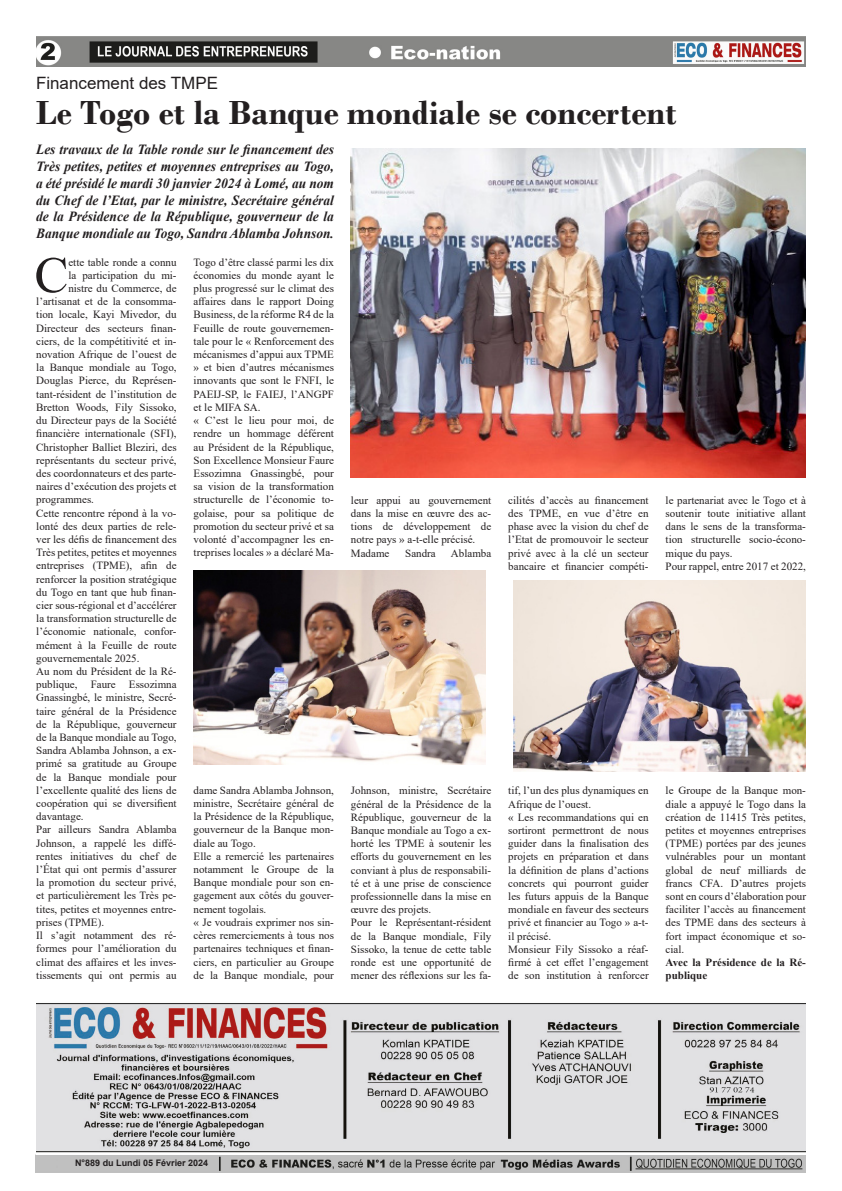
<style>
.page{position:relative;width:842px;height:1191px;background:#fff}
.page>*{position:absolute;margin:0;border:0;box-sizing:border-box;transform-origin:0 0}
.t1{font:50.9px "Times New Roman";color:#231f20}
.t2{font:700 35px "Bodoni";color:#231f20}
.t3{font:17px "Arial";color:#231f20}
.t4{font:italic 700 14px/16.8px "Times New Roman";color:#231f20;text-align:justify;scale:.96 1}
.t5{font:11px/13.2px "Times New Roman";color:#231f20;text-align:justify}
.t6{font:700 11px/13.2px "Times New Roman";color:#231f20}
.t7{font:700 9px "Arial";color:#231f20}
</style>
<div class="page">
<img style="left:36px;top:1155px;width:770px;height:17px">
<img style="left:36px;top:1003px;width:770px;height:150px">
<img style="left:36px;top:36px;width:770px;height:31px">
<img style="left:351px;top:148px;width:455px;height:330px">
<img style="left:194px;top:570px;width:292px;height:195px">
<img style="left:513px;top:580px;width:292px;height:192px">
<p class="t3" style="left:36px;top:71px;width:184px">Financement des TMPE</p>
<p class="t2" style="left:36px;top:92px;width:642px">Le Togo et la Banque mondiale se concertent</p>
<p class="t4" style="left:36px;top:141px;width:312px">Les travaux de la Table ronde sur le financement des Très petites, petites et moyennes entreprises au Togo, a été présidé le mardi 30 janvier 2024 à Lomé, au nom du Chef de l’Etat, par le ministre, Secrétaire général de la Présidence de la République, gouverneur de la Banque mondiale au Togo, Sandra Ablamba Johnson.</p>
<p class="t1" style="left:34px;top:239px;width:35px">C</p>
<p class="t5" style="left:68px;top:255px;width:110px">ette table ronde a connu</p>
<p class="t5" style="left:194px;top:255px;width:142px">Togo d’être classé parmi les dix économies du monde ayant le plus progressé sur le climat des affaires dans le rapport Doing Business, de la réforme R4 de la Feuille de route gouvernemen&shy;tale pour le « Renforcement des mécanismes d’appui aux TPME » et bien d’autres mécanismes innovants que sont le FNFI, le PAEIJ-SP, le FAIEJ, l’ANGPF et le MIFA SA.</p>
<p class="t5" style="left:194px;top:413px;width:142px">« C’est le lieu pour moi, de rendre un hommage déférent au Président de la République, Son Excellence Monsieur Faure Essozimna Gnassingbé, pour sa vision de la transformation structurelle de l’économie to&shy;golaise, pour sa politique de promotion du secteur privé et sa volonté d’accompagner les en&shy;treprises locales » a déclaré Ma-</p>
<p class="t5" style="left:68px;top:268px;width:110px">la participation du mi-</p>
<p class="t5" style="left:68px;top:281px;width:110px">nistre du Commerce, de</p>
<p class="t5" style="left:36px;top:295px;width:142px">l’artisanat et de la consomma-</p>
<p class="t5" style="left:36px;top:308px;width:142px">tion locale, Kayi Mivedor, du</p>
<p class="t5" style="left:36px;top:321px;width:142px">Directeur des secteurs finan-</p>
<p class="t5" style="left:36px;top:334px;width:142px">ciers, de la compétitivité et in-</p>
<p class="t5" style="left:36px;top:347px;width:142px">novation Afrique de l’ouest de</p>
<p class="t5" style="left:36px;top:361px;width:142px">la Banque mondiale au Togo,</p>
<p class="t5" style="left:36px;top:374px;width:142px">Douglas Pierce, du Représen-</p>
<p class="t5" style="left:36px;top:387px;width:142px">tant-résident de l’institution de</p>
<p class="t5" style="left:36px;top:400px;width:142px">Bretton Woods, Fily Sissoko,</p>
<p class="t5" style="left:36px;top:413px;width:142px">du Directeur pays de la Société</p>
<p class="t5" style="left:36px;top:427px;width:142px">financière internationale (SFI),</p>
<p class="t5" style="left:36px;top:440px;width:142px">Christopher Balliet Bleziri, des</p>
<p class="t5" style="left:36px;top:453px;width:142px">représentants du secteur privé,</p>
<p class="t5" style="left:36px;top:466px;width:142px">des coordonnateurs et des parte-</p>
<p class="t5" style="left:36px;top:479px;width:142px">naires d’exécution des projets et</p>
<p class="t5" style="left:36px;top:493px;width:59px">programmes.</p>
<p class="t5" style="left:36px;top:506px;width:142px">Cette rencontre répond à la vo&shy;lonté des deux parties de rele&shy;ver les défis de financement des Très petites, petites et moyennes entreprises (TPME), afin de renforcer la position stratégique du Togo en tant que hub finan&shy;cier sous-régional et d’accélérer la transformation structurelle de l’économie nationale, confor&shy;mément à la Feuille de route gouvernementale 2025.</p>
<p class="t5" style="left:36px;top:664px;width:142px">Au nom du Président de la Ré&shy;publique, Faure Essozimna Gnassingbé, le ministre, Secré&shy;taire général de la Présidence de la République, gouverneur de la Banque mondiale au Togo, Sandra Ablamba Johnson, a ex&shy;primé sa gratitude au Groupe de la Banque mondiale pour l’excellente qualité des liens de coopération qui se diversifient davantage.</p>
<p class="t5" style="left:36px;top:823px;width:142px">Par ailleurs Sandra Ablamba Johnson, a rappelé les diffé&shy;rentes initiatives du chef de l’État qui ont permis d’assurer la promotion du secteur privé, et particulièrement les Très pe&shy;tites, petites et moyennes entre&shy;prises (TPME).</p>
<p class="t5" style="left:36px;top:928px;width:142px">Il s’agit notamment des ré&shy;formes pour l’amélioration du climat des affaires et les inves&shy;tissements qui ont permis au</p>
<p class="t5" style="left:508px;top:493px;width:142px">cilités d’accès au financement des TPME, en vue d’être en phase avec la vision du chef de l’Etat de promouvoir le secteur privé avec à la clé un secteur bancaire et financier compéti-</p>
<p class="t5" style="left:351px;top:493px;width:142px">leur appui au gouvernement dans la mise en œuvre des ac&shy;tions de développement de notre pays » a-t-elle précisé.</p>
<p class="t5" style="left:351px;top:546px;width:40px">Madame</p>
<p class="t5" style="left:405px;top:546px;width:32px">Sandra</p>
<p class="t5" style="left:451px;top:546px;width:42px">Ablamba</p>
<p class="t5" style="left:666px;top:493px;width:142px">le partenariat avec le Togo et à soutenir toute initiative allant dans le sens de la transforma&shy;tion structurelle socio-écono&shy;mique du pays.</p>
<p class="t5" style="left:666px;top:559px;width:142px">Pour rappel, entre 2017 et 2022,</p>
<p class="t5" style="left:194px;top:783px;width:142px">dame Sandra Ablamba Johnson, ministre, Secrétaire général de la Présidence de la République, gouverneur de la Banque mon&shy;diale au Togo.</p>
<p class="t5" style="left:194px;top:849px;width:142px">Elle a remercié les partenaires notamment le Groupe de la Banque mondiale pour son en&shy;gagement aux côtés du gouver&shy;nement togolais.</p>
<p class="t5" style="left:194px;top:915px;width:142px">« Je voudrais exprimer nos sin&shy;cères remerciements à tous nos partenaires techniques et finan&shy;ciers, en particulier au Groupe de la Banque mondiale, pour</p>
<p class="t5" style="left:351px;top:783px;width:142px">Johnson, ministre, Secrétaire général de la Présidence de la République, gouverneur de la Banque mondiale au Togo a ex&shy;horté les TPME à soutenir les efforts du gouvernement en les conviant à plus de responsabili&shy;té et à une prise de conscience professionnelle dans la mise en œuvre des projets.</p>
<p class="t5" style="left:351px;top:915px;width:142px">Pour le Représentant-résident de la Banque mondiale, Fily Sissoko, la tenue de cette table ronde est une opportunité de mener des réflexions sur les fa-</p>
<p class="t5" style="left:508px;top:783px;width:142px">tif, l’un des plus dynamiques en<br>Afrique de l’ouest.</p>
<p class="t5" style="left:508px;top:810px;width:142px">« Les recommandations qui en sortiront permettront de nous guider dans la finalisation des projets en préparation et dans la définition de plans d’actions concrets qui pourront guider les futurs appuis de la Banque mondiale en faveur des secteurs privé et financier au Togo » a-t&shy;il précisé.</p>
<p class="t5" style="left:508px;top:942px;width:142px">Monsieur Fily Sissoko a réaf&shy;firmé à cet effet l’engagement de son institution à renforcer</p>
<p class="t5" style="left:666px;top:783px;width:142px">le Groupe de la Banque mon&shy;diale a appuyé le Togo dans la création de 11415 Très petites, petites et moyennes entreprises (TPME) portées par des jeunes vulnérables pour un montant global de neuf milliards de francs CFA. D’autres projets sont en cours d’élaboration pour faciliter l’accès au financement des TPME dans des secteurs à fort impact économique et so&shy;cial.</p>
<p class="t6" style="left:666px;top:955px;width:142px">Avec la Présidence de la Ré&shy;publique</p>
<p class="t7" style="left:75px;top:1156px;width:135px">N°889 du Lundi 05 Février 2024</p>
</div>
